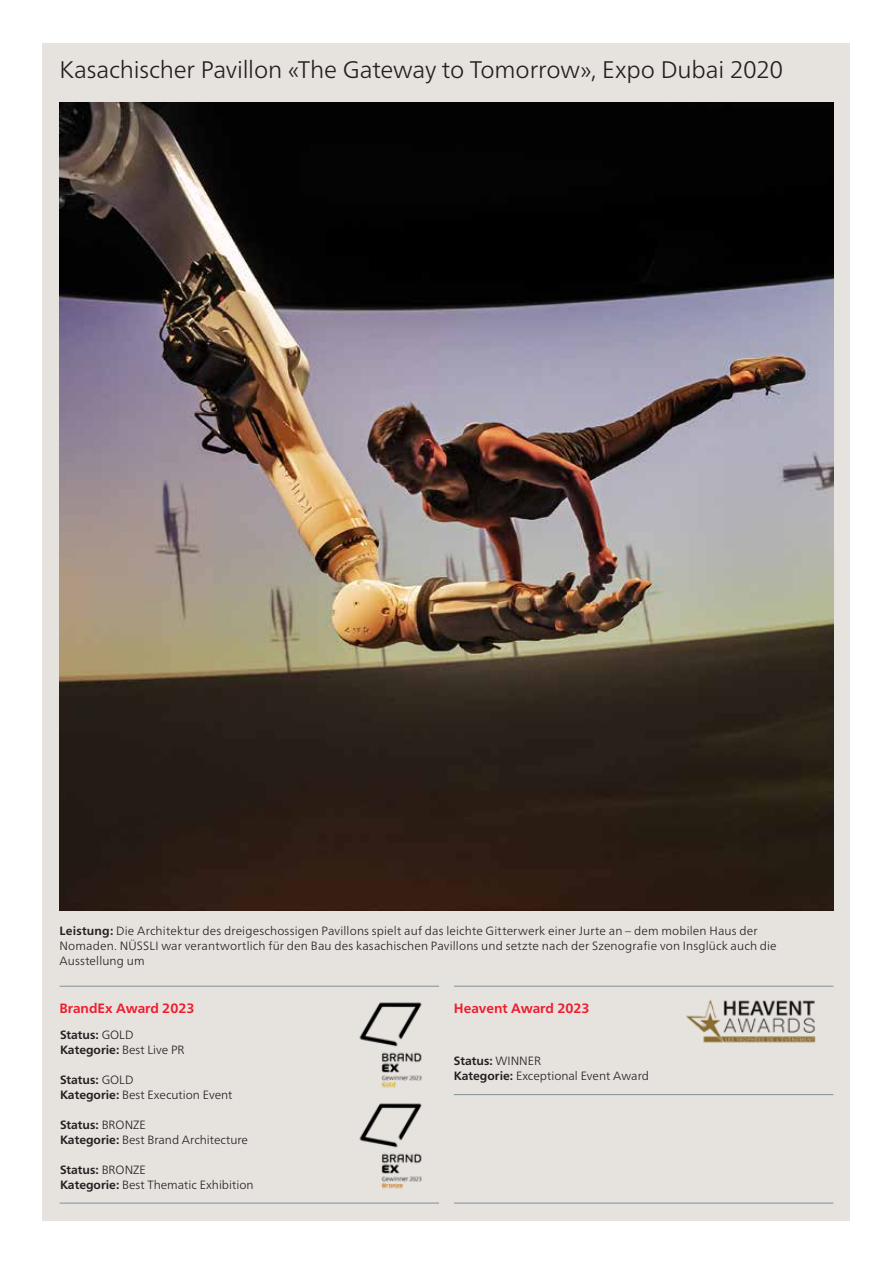
<style>
.page{position:relative;width:893px;height:1263px;background:#fff}
.page>*{position:absolute;margin:0;border:0;box-sizing:border-box;transform-origin:0 0}
.t1{font:300 24px "Frutiger Neue LTW1 G";letter-spacing:-.01em;color:#231f20}
.t2{font:700 13.5px "Frutiger Neue LTW1 G";color:#ee1b2d}
.t3{font:300 12px/15px "Frutiger Neue LTW1 G";letter-spacing:.01em;color:#231f20}
.t4{font:700 12px/15px "Frutiger Neue LTW1 G";color:#231f20}
.s1{font-weight:700}
.s2{font-weight:300}
</style>
<div class="page">
<div style="left:43px;top:43px;width:807px;height:1177px;background:#e6e2de"></div>
<hr style="left:60px;top:1203px;width:379px;height:1px;background:#828f96">
<hr style="left:60px;top:986px;width:379px;height:1px;background:#828f96">
<hr style="left:454px;top:986px;width:379px;height:1px;background:#828f96">
<hr style="left:454px;top:1094px;width:379px;height:1px;background:#828f96">
<hr style="left:454px;top:1203px;width:379px;height:1px;background:#828f96">
<img style="left:60px;top:102px;width:773px;height:808px">
<img style="left:359px;top:1002px;width:63px;height:187px">
<img style="left:687px;top:999px;width:129px;height:44px">
<h1 class="t1" style="left:60px;top:52px;width:725px">Kasachischer Pavillon «The Gateway to Tomorrow», Expo Dubai 2020</h1>
<p class="t3" style="left:60px;top:923px;width:719px"><span class="s1">Leistung:</span> Die Architektur des dreigeschossigen Pavillons spielt auf das leichte Gitterwerk einer Jurte an – dem mobilen Haus der<br>Nomaden. NÜSSLI war verantwortlich für den Bau des kasachischen Pavillons und setzte nach der Szenografie von Insglück auch die<br>Ausstellung um</p>
<p class="t2" style="left:60px;top:998px;width:136px">BrandEx Award 2023</p>
<p class="t2" style="left:454px;top:998px;width:137px">Heavent Award 2023</p>
<p class="t4" style="left:60px;top:1026px;width:126px">Status: <span class="s2">GOLD<br></span>Kategorie: <span class="s2">Best Live PR</span></p>
<p class="t3" style="left:60px;top:1071px;width:174px"><span class="s1">Status:</span> GOLD<br><span class="s1">Kategorie:</span> Best Execution Event</p>
<p class="t3" style="left:60px;top:1116px;width:190px"><span class="s1">Status:</span> BRONZE<br><span class="s1">Kategorie:</span> Best Brand Architecture</p>
<p class="t3" style="left:60px;top:1161px;width:195px"><span class="s1">Status:</span> BRONZE<br><span class="s1">Kategorie:</span> Best Thematic Exhibition</p>
<p class="t3" style="left:454px;top:1052px;width:197px"><span class="s1">Status:</span> WINNER<br><span class="s1">Kategorie:</span> Exceptional Event Award</p>
</div>
